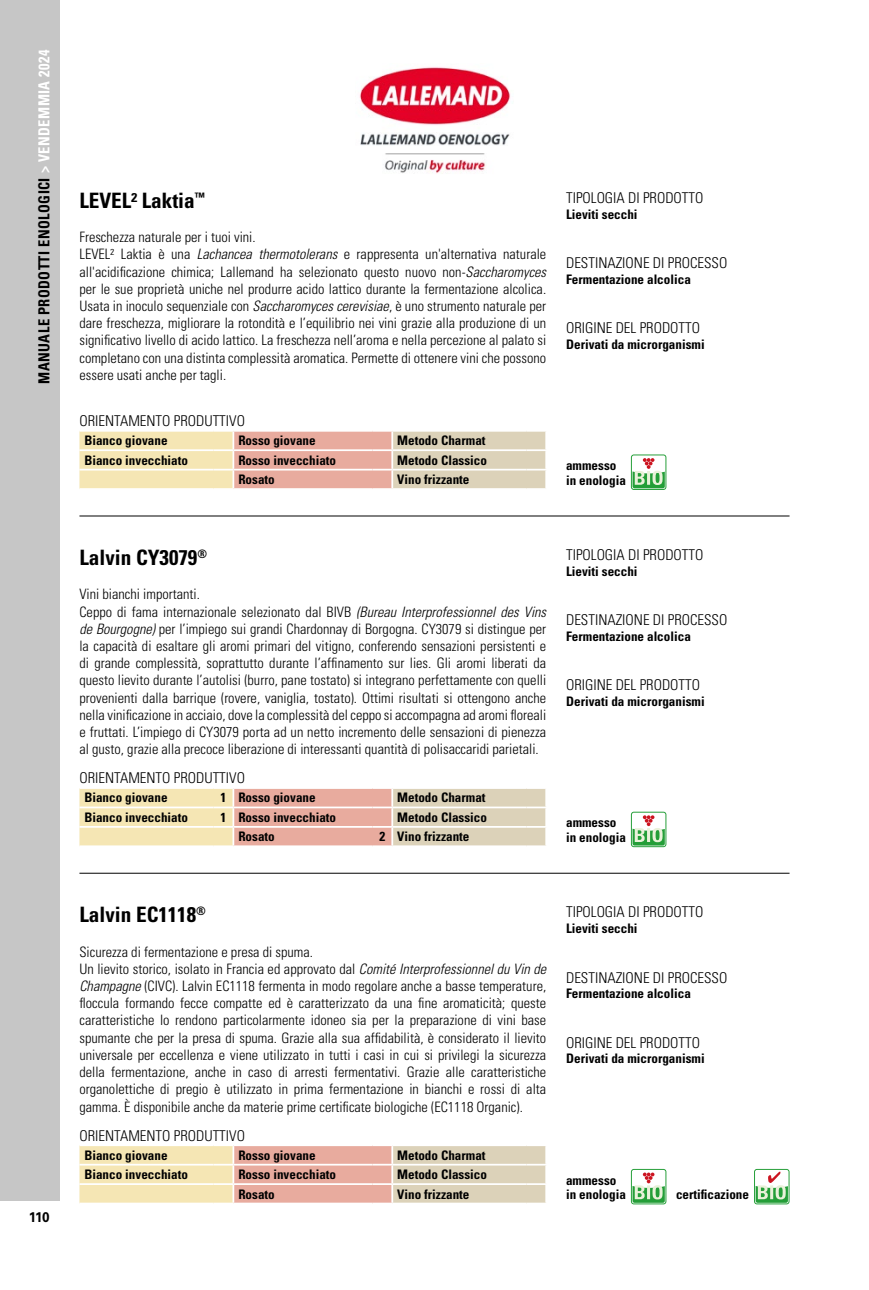
<style>
.page{position:relative;width:869px;height:1290px;background:#fff}
.page>*{position:absolute;margin:0;border:0;box-sizing:border-box;transform-origin:0 0}
.t1{font:700 condensed 21.18px "Univers LT Std";color:#000}
.t2{font:700 condensed 15.22px "Univers LT Std";letter-spacing:.03em;color:#000;scale:.95 1}
.t3{font:300 condensed 14.88px "Univers LT Std";color:#000}
.t4{font:300 condensed 14.35px/17.2px "Univers LT Std";color:#000}
.t5{font:700 14px "Univers LT Std";color:#000;scale:.95 1}
.t6{font:700 condensed 13.12px/14.9px "Univers LT Std";color:#000}
.s1{color:#fff}
.s2{font-style:italic}
</style>
<div class="page">
<div style="left:0;top:0;width:60px;height:1200px;background:#c6c6c6"></div>
<hr style="left:79px;top:515px;width:710px;height:1px;background:#000">
<hr style="left:79px;top:873px;width:710px;height:1px;background:#000">
<svg style="left:79px;top:788px;width:467px;height:58px;background:#eacfb4"></svg>
<hr style="left:392px;top:826px;width:134px;height:2px;background:#fff">
<hr style="left:392px;top:845px;width:134px;height:2px;background:#fff">
<hr style="left:526px;top:845px;width:21px;height:2px;background:#fff">
<svg style="left:630px;top:812px;width:36px;height:35px"></svg>
<svg style="left:79px;top:431px;width:467px;height:58px;background:#eacfb5"></svg>
<hr style="left:392px;top:469px;width:134px;height:1px;background:#fff">
<hr style="left:392px;top:488px;width:134px;height:2px;background:#fff">
<hr style="left:526px;top:488px;width:21px;height:2px;background:#fff">
<svg style="left:630px;top:454px;width:36px;height:36px"></svg>
<svg style="left:79px;top:1145px;width:467px;height:58px;background:#eacfb4"></svg>
<hr style="left:392px;top:1183px;width:134px;height:2px;background:#fff">
<hr style="left:392px;top:1202px;width:134px;height:2px;background:#fff">
<hr style="left:526px;top:1202px;width:21px;height:2px;background:#fff">
<svg style="left:630px;top:1169px;width:36px;height:35px"></svg>
<svg style="left:754px;top:1169px;width:35px;height:35px"></svg>
<img style="left:359px;top:67px;width:152px;height:107px">
<p class="t2" style="left:35px;top:384px;width:353px;rotate:-90deg">MANUALE PRODOTTI ENOLOGICI <span class="s1">&gt; VENDEMMIA 2024</span></p>
<p class="t5" style="left:29px;top:1209px;width:24px">110</p>
<h1 class="t1" style="left:79px;top:187px;width:127px">LEVEL2 Laktia<sup>™</sup></h1>
<p class="t4" style="left:79px;top:228px;width:468px">Freschezza naturale per i tuoi vini.<br>LEVEL2 Laktia è una <span class="s2">Lachancea thermotolerans</span> e rappresenta un'alternativa naturale all'acidificazione chimica; Lallemand ha selezionato questo nuovo non-<span class="s2">Saccharomyces </span>per le sue proprietà uniche nel produrre acido lattico durante la fermentazione alcolica.<br>Usata in inoculo sequenziale con <span class="s2">Saccharomyces cerevisiae</span>, è uno strumento naturale per dare freschezza, migliorare la rotondità e l’equilibrio nei vini grazie alla produzione di un significativo livello di acido lattico. La freschezza nell’aroma e nella percezione al palato si completano con una distinta complessità aromatica. Permette di ottenere vini che possono essere usati anche per tagli.</p>
<p class="t3" style="left:79px;top:412px;width:167px">ORIENTAMENTO PRODUTTIVO</p>
<p class="t3" style="left:566px;top:189px;width:139px">TIPOLOGIA DI PRODOTTO</p>
<p class="t6" style="left:566px;top:207px;width:73px">Lieviti secchi</p>
<p class="t3" style="left:566px;top:254px;width:163px">DESTINAZIONE DI PROCESSO</p>
<p class="t6" style="left:566px;top:272px;width:126px">Fermentazione alcolica</p>
<p class="t3" style="left:566px;top:319px;width:135px">ORIGINE DEL PRODOTTO</p>
<p class="t6" style="left:566px;top:337px;width:140px">Derivati da microrganismi</p>
<p class="t6" style="left:84px;top:433px;width:85px">Bianco giovane</p>
<p class="t6" style="left:238px;top:433px;width:79px">Rosso giovane</p>
<p class="t6" style="left:397px;top:433px;width:90px">Metodo Charmat</p>
<p class="t6" style="left:84px;top:452px;width:105px">Bianco invecchiato</p>
<p class="t6" style="left:238px;top:452px;width:99px">Rosso invecchiato</p>
<p class="t6" style="left:397px;top:452px;width:91px">Metodo Classico</p>
<p class="t6" style="left:238px;top:472px;width:38px">Rosato</p>
<p class="t6" style="left:397px;top:472px;width:74px">Vino frizzante</p>
<p class="t6" style="left:566px;top:458px;width:61px">ammesso in enologia</p>
<h1 class="t1" style="left:79px;top:544px;width:129px">Lalvin CY3079<sup>®</sup></h1>
<p class="t4" style="left:79px;top:586px;width:468px">Vini bianchi importanti.<br>Ceppo di fama internazionale selezionato dal BIVB <span class="s2">(Bureau Interprofessionnel des Vins de Bourgogne)</span> per l’impiego sui grandi Chardonnay di Borgogna. CY3079 si distingue per la capacità di esaltare gli aromi primari del vitigno, conferendo sensazioni persistenti e di grande complessità, soprattutto durante l’affinamento sur lies. Gli aromi liberati da questo lievito durante l’autolisi (burro, pane tostato) si integrano perfettamente con quelli provenienti dalla barrique (rovere, vaniglia, tostato). Ottimi risultati si ottengono anche nella vinificazione in acciaio, dove la complessità del ceppo si accompagna ad aromi floreali e fruttati. L’impiego di CY3079 porta ad un netto incremento delle sensazioni di pienezza al gusto, grazie alla precoce liberazione di interessanti quantità di polisaccaridi parietali.</p>
<p class="t6" style="left:84px;top:790px;width:85px">Bianco giovane</p>
<p class="t6" style="left:220px;top:790px;width:97px">1 Rosso giovane</p>
<p class="t6" style="left:397px;top:790px;width:90px">Metodo Charmat</p>
<p class="t6" style="left:84px;top:810px;width:105px">Bianco invecchiato</p>
<p class="t6" style="left:220px;top:810px;width:117px">1 Rosso invecchiato</p>
<p class="t6" style="left:397px;top:810px;width:91px">Metodo Classico</p>
<p class="t6" style="left:238px;top:829px;width:38px">Rosato</p>
<p class="t6" style="left:379px;top:829px;width:91px">2 Vino frizzante</p>
<p class="t6" style="left:566px;top:815px;width:61px">ammesso in enologia</p>
<p class="t3" style="left:566px;top:546px;width:139px">TIPOLOGIA DI PRODOTTO</p>
<p class="t6" style="left:566px;top:564px;width:73px">Lieviti secchi</p>
<p class="t3" style="left:566px;top:611px;width:163px">DESTINAZIONE DI PROCESSO</p>
<p class="t6" style="left:566px;top:629px;width:126px">Fermentazione alcolica</p>
<p class="t3" style="left:566px;top:676px;width:135px">ORIGINE DEL PRODOTTO</p>
<p class="t6" style="left:566px;top:694px;width:140px">Derivati da microrganismi</p>
<p class="t3" style="left:79px;top:769px;width:167px">ORIENTAMENTO PRODUTTIVO</p>
<h1 class="t1" style="left:79px;top:901px;width:128px">Lalvin EC1118<sup>®</sup></h1>
<p class="t4" style="left:79px;top:943px;width:468px">Sicurezza di fermentazione e presa di spuma.<br>Un lievito storico, isolato in Francia ed approvato dal <span class="s2">Comité Interprofessionnel du Vin de Champagne</span> (CIVC). Lalvin EC1118 fermenta in modo regolare anche a basse temperature, floccula formando fecce compatte ed è caratterizzato da una fine aromaticità; queste caratteristiche lo rendono particolarmente idoneo sia per la preparazione di vini base spumante che per la presa di spuma. Grazie alla sua affidabilità, è considerato il lievito universale per eccellenza e viene utilizzato in tutti i casi in cui si privilegi la sicurezza della fermentazione, anche in caso di arresti fermentativi. Grazie alle caratteristiche organolettiche di pregio è utilizzato in prima fermentazione in bianchi e rossi di alta gamma. È disponibile anche da materie prime certificate biologiche (EC1118 Organic).</p>
<p class="t6" style="left:84px;top:1147px;width:85px">Bianco giovane</p>
<p class="t6" style="left:238px;top:1147px;width:79px">Rosso giovane</p>
<p class="t6" style="left:397px;top:1147px;width:90px">Metodo Charmat</p>
<p class="t6" style="left:84px;top:1167px;width:105px">Bianco invecchiato</p>
<p class="t6" style="left:238px;top:1167px;width:99px">Rosso invecchiato</p>
<p class="t6" style="left:397px;top:1167px;width:91px">Metodo Classico</p>
<p class="t6" style="left:238px;top:1186px;width:38px">Rosato</p>
<p class="t6" style="left:397px;top:1186px;width:74px">Vino frizzante</p>
<p class="t6" style="left:566px;top:1172px;width:61px">ammesso in enologia</p>
<p class="t3" style="left:566px;top:903px;width:139px">TIPOLOGIA DI PRODOTTO</p>
<p class="t6" style="left:566px;top:921px;width:73px">Lieviti secchi</p>
<p class="t3" style="left:566px;top:968px;width:163px">DESTINAZIONE DI PROCESSO</p>
<p class="t6" style="left:566px;top:986px;width:126px">Fermentazione alcolica</p>
<p class="t3" style="left:566px;top:1033px;width:135px">ORIGINE DEL PRODOTTO</p>
<p class="t6" style="left:566px;top:1051px;width:140px">Derivati da microrganismi</p>
<p class="t3" style="left:79px;top:1126px;width:167px">ORIENTAMENTO PRODUTTIVO</p>
<p class="t6" style="left:675px;top:1187px;width:74px">certificazione</p>
</div>
